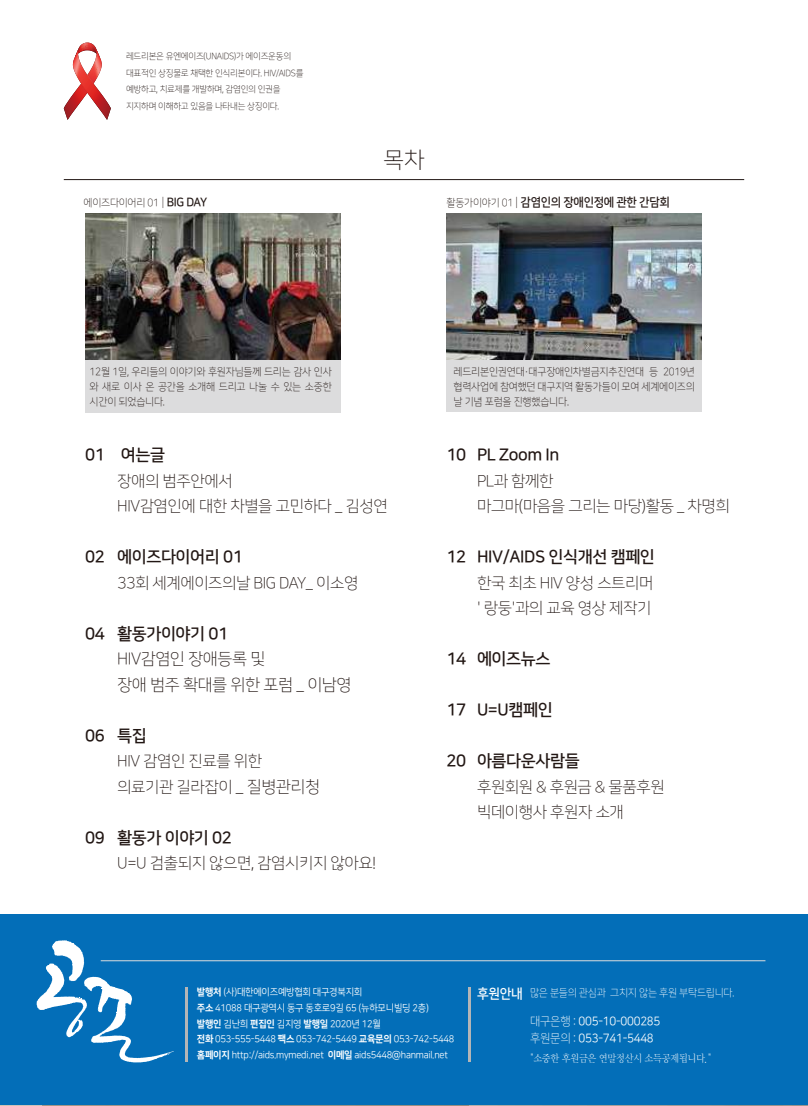
<style>
.page{position:relative;width:808px;height:1106px;background:#fff}
.page>*{position:absolute;margin:0;border:0;box-sizing:border-box;transform-origin:0 0}
.t1{font:22.5px "Nanum Square L";color:#221714}
.t2{font:16.5px "Nanum Square B";letter-spacing:-.025em;color:#221714}
.t3{font:16.5px/25.5px "Nanum Square L";letter-spacing:-.025em;color:#221714}
.t4{font:15.75px/25.5px "Nanum Square L";letter-spacing:-.025em;color:#221714}
.t5{font:12px/16.5px "Nanum Square R";letter-spacing:-.02em;color:#fff;scale:.95 1}
.t6{font:12px "Nanum Square B";letter-spacing:-.025em;color:#221714;scale:.95 1}
.t7{font:10.5px/15px "Nanum Square L";letter-spacing:-.02em;color:#221714;text-align:justify;scale:.95 1}
.t8{font:10.5px "Nanum Square L";letter-spacing:-.02em;color:#fff;scale:.95 1}
.t9{font:10.5px "KBI Zmjo L";letter-spacing:-.02em;color:#fff;scale:.95 1}
.t10{font:9.75px/15.8px "Nanum Square R";letter-spacing:-.025em;color:#fff;scale:.95 1}
.t11{font:9px/16.5px "Nanum Square L";letter-spacing:-.025em;color:#221714;scale:.95 1}
.s1{font-size:12px}
.s2{font-family:"Nanum Square B";font-size:12px}
.s3{font-family:"Nanum Square L";font-size:10.5px}
.s4{font-family:"Nanum Square L"}
.s5{font-size:16.5px}
.s6{font-family:"Nanum Square EB"}
.s7{font-family:"Nanum Square B";font-size:13.5px}
</style>
<div class="page">
<div style="left:0;top:914px;width:808px;height:192px;background:#036eb8"></div>
<div style="left:85px;top:213px;width:255px;height:200px;background:#dcdcdd"></div>
<div style="left:446px;top:213px;width:256px;height:199px;background:#dcdcdd"></div>
<hr style="left:469px;top:987px;width:2px;height:75px;background:#b4b5b6">
<hr style="left:185px;top:987px;width:2px;height:75px;background:#b4b5b6">
<hr style="left:101px;top:960px;width:664px;height:1px;background:#dcdcdd">
<hr style="left:64px;top:179px;width:680px;height:1px;background:#221714">
<svg style="left:64px;top:42px;width:47px;height:78px"></svg>
<svg style="left:37px;top:940px;width:137px;height:122px"></svg>
<img style="left:85px;top:213px;width:255px;height:146px">
<img style="left:446px;top:213px;width:256px;height:146px">
<img style="left:0;top:1105px;width:808px;height:1px">
<hr style="left:43px;top:1105px;width:426px;height:1px;background:#796a55">
<p class="t11" style="left:126px;top:48px;width:188px">레드리본은 유엔에이즈(UNAIDS)가 에이즈운동의 대표적인 상징물로 채택한 인식리본이다. HIV/AIDS를 예방하고, 치료제를 개발하며, 감염인의 인권을 지지하며 이해하고 있음을 나타내는 상징이다.</p>
<h1 class="t1" style="left:383px;top:148px;width:42px">목차</h1>
<p class="t7" style="left:83px;top:195px;width:132px">에이즈다이어리 01 <span class="s1">|</span> <span class="s2">BIG DAY</span></p>
<p class="t6" style="left:446px;top:195px;width:237px"><span class="s3">활동가이야기 01</span> <span class="s4">|</span> 감염인의 장애인정에 관한 간담회</p>
<p class="t7" style="left:90px;top:364px;width:256px">12월 1일, 우리들의 이야기와 후원자님들께 드리는 감사 인사 와 새로 이사 온 공간을 소개해 드리고 나눌 수 있는 소중한 시간이 되었습니다.</p>
<p class="t7" style="left:453px;top:364px;width:256px">레드리본인권연대·대구장애인차별금지추진연대 등 2019년 협력사업에 참여했던 대구지역 활동가들이 모여 세계에이즈의 날 기념 포럼을 진행했습니다.</p>
<h2 class="t2" style="left:85px;top:446px;width:21px">01</h2>
<h2 class="t2" style="left:85px;top:548px;width:21px">02</h2>
<h2 class="t2" style="left:85px;top:624px;width:21px">04</h2>
<h2 class="t2" style="left:85px;top:726px;width:21px">06</h2>
<h2 class="t2" style="left:85px;top:828px;width:21px">09</h2>
<h2 class="t2" style="left:121px;top:446px;width:46px">여는글</h2>
<h3 class="t4" style="left:117px;top:468px;width:272px">장애의 범주안에서<br>HIV감염인에 대한 차별을 고민하다 _ 김성연</h3>
<h2 class="t2" style="left:117px;top:548px;width:127px">에이즈다이어리 01</h2>
<h3 class="t4" style="left:117px;top:570px;width:243px">33회 세계에이즈의날 BIG DAY_ 이소영</h3>
<h2 class="t2" style="left:117px;top:624px;width:113px">활동가이야기 01</h2>
<h2 class="t3" style="left:117px;top:646px;width:236px">HIV감염인 장애등록 및<br>장애 범주 확대를 위한 포럼 _ 이남영</h2>
<h2 class="t2" style="left:117px;top:726px;width:31px">특집</h2>
<h3 class="t4" style="left:117px;top:749px;width:204px">HIV 감염인 진료를 위한 의료기관 길라잡이 <span class="s5">_ 질병관리청</span></h3>
<h2 class="t2" style="left:117px;top:828px;width:116px">활동가 이야기 02</h2>
<h3 class="t4" style="left:117px;top:851px;width:261px">U=U 검출되지 않으면, 감염시키지 않아요!</h3>
<h2 class="t2" style="left:446px;top:446px;width:21px">10</h2>
<h2 class="t2" style="left:446px;top:548px;width:21px">12</h2>
<h2 class="t2" style="left:446px;top:650px;width:21px">14</h2>
<h2 class="t2" style="left:446px;top:701px;width:21px">17</h2>
<h2 class="t2" style="left:446px;top:752px;width:21px">20</h2>
<h2 class="t2" style="left:477px;top:446px;width:84px">PL Zoom In</h2>
<h3 class="t4" style="left:477px;top:468px;width:254px">PL과 함께한<br>마그마(마음을 그리는 마당)활동 _ 차명희</h3>
<h2 class="t2" style="left:477px;top:548px;width:179px">HIV/AIDS 인식개선 캠페인</h2>
<h3 class="t4" style="left:477px;top:570px;width:178px">한국 최초 HIV 양성 스트리머 ' 랑둥'과의 교육 영상 제작기</h3>
<h2 class="t2" style="left:477px;top:650px;width:75px">에이즈뉴스</h2>
<h2 class="t2" style="left:477px;top:701px;width:77px">U=U캠페인</h2>
<h2 class="t2" style="left:477px;top:752px;width:104px">아름다운사람들</h2>
<h3 class="t4" style="left:477px;top:774px;width:189px">후원회원 &amp; 후원금 &amp; 물품후원 빅데이행사 후원자 소개</h3>
<p class="t10" style="left:197px;top:984px;width:273px"><span class="s6">발행처</span> (사)대한에이즈예방협회 대구경북지회<br><span class="s6">주소</span> 41088 대구광역시 동구 동호로9길 65 (뉴하모니빌딩 2층) <span class="s6">발행인</span> 김난희 <span class="s6">편집인</span> 김지영 <span class="s6">발행일</span> 2020년 12월<br><span class="s6">전화</span> 053-555-5448 <span class="s6">팩스</span> 053-742-5449 <span class="s6">교육문의</span> 053-742-5448 <span class="s6">홈페이지</span> http://aids.mymedi.net <span class="s6">이메일</span> aids5448@hanmail.net</p>
<p class="t8" style="left:477px;top:987px;width:272px"><span class="s7">후원안내</span> 많은 분들의 관심과 그치지 않는 후원 부탁드립니다.</p>
<p class="t5" style="left:530px;top:1013px;width:139px"><span class="s4">대구은행 :</span> 005-10-000285 <span class="s4">후원문의 :</span> 053-741-5448</p>
<p class="t9" style="left:530px;top:1050px;width:193px">"소중한 후원금은 연말정산시 소득공제됩니다."</p>
</div>
